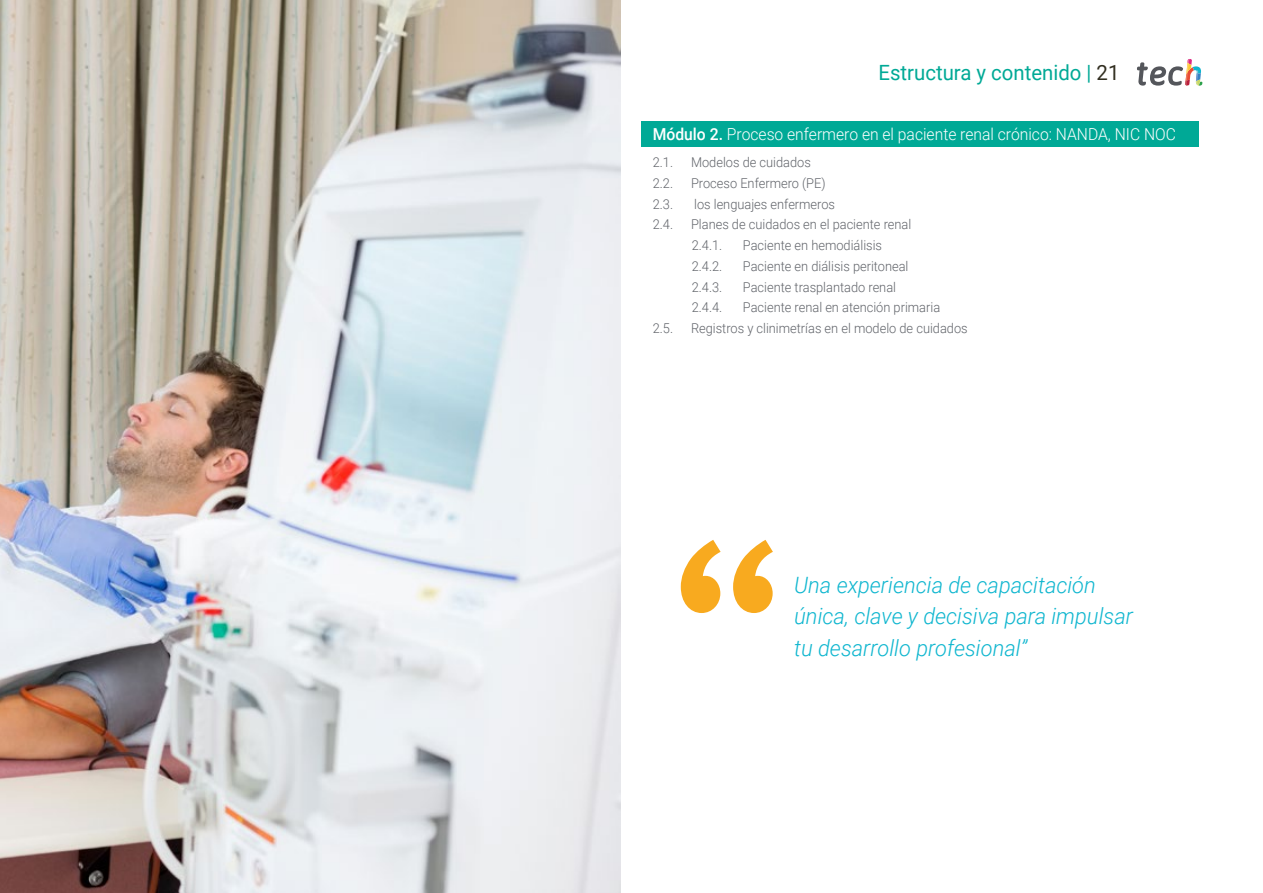
<style>
.page{position:relative;width:1263px;height:893px;background:#fff}
.page>*{position:absolute;margin:0;border:0;box-sizing:border-box;transform-origin:0 0}
.t1{font:italic 300 22.5px/31.5px "Roboto";color:#0fb6cf}
.t2{font:21px "Roboto";color:#00a996}
.t3{font:300 16.5px "Roboto";color:#fff;scale:.95 1}
.t4{font:300 13.5px/20.7px "Roboto";color:#61646a;scale:.95 1}
.s1{color:#312e20}
.s2{font-weight:500}
</style>
<div class="page">
<img style="left:0;top:0;width:621px;height:893px">
<svg style="left:681px;top:540px;width:92px;height:73px"></svg>
<div style="left:642px;top:121px;width:557px;height:25px;background:#00a996"></div>
<svg style="left:1137px;top:59px;width:65px;height:27px"></svg>
<h2 class="t2" style="left:878px;top:57px;width:242px">Estructura y contenido | <span class="s1">21</span></h2>
<p class="t3" style="left:653px;top:123px;width:552px"><span class="s2">Módulo 2.</span> Proceso enfermero en el paciente renal crónico: NANDA, NIC NOC</p>
<p class="t4" style="left:653px;top:151px;width:23px">2.1.</p>
<p class="t4" style="left:691px;top:151px;width:128px">Modelos de cuidados</p>
<p class="t4" style="left:653px;top:172px;width:23px">2.2.</p>
<p class="t4" style="left:691px;top:172px;width:143px">Proceso Enfermero (PE)</p>
<p class="t4" style="left:653px;top:193px;width:23px">2.3.</p>
<p class="t4" style="left:694px;top:193px;width:150px">los lenguajes enfermeros</p>
<p class="t4" style="left:653px;top:214px;width:23px">2.4.</p>
<p class="t4" style="left:691px;top:214px;width:233px">Planes de cuidados en el paciente renal<br>2.4.1.</p>
<p class="t4" style="left:743px;top:234px;width:148px">Paciente en hemodiálisis</p>
<p class="t4" style="left:692px;top:255px;width:34px">2.4.2.</p>
<p class="t4" style="left:743px;top:255px;width:176px">Paciente en diálisis peritoneal</p>
<p class="t4" style="left:692px;top:276px;width:34px">2.4.3.</p>
<p class="t4" style="left:743px;top:276px;width:163px">Paciente trasplantado renal</p>
<p class="t4" style="left:692px;top:297px;width:34px">2.4.4.</p>
<p class="t4" style="left:743px;top:297px;width:209px">Paciente renal en atención primaria</p>
<p class="t4" style="left:653px;top:317px;width:23px">2.5.</p>
<p class="t4" style="left:691px;top:317px;width:293px">Registros y clinimetrías en el modelo de cuidados</p>
<h1 class="t1" style="left:794px;top:568px;width:340px">Una experiencia de capacitación única, clave y decisiva para impulsar tu desarrollo profesional”</h1>
</div>
